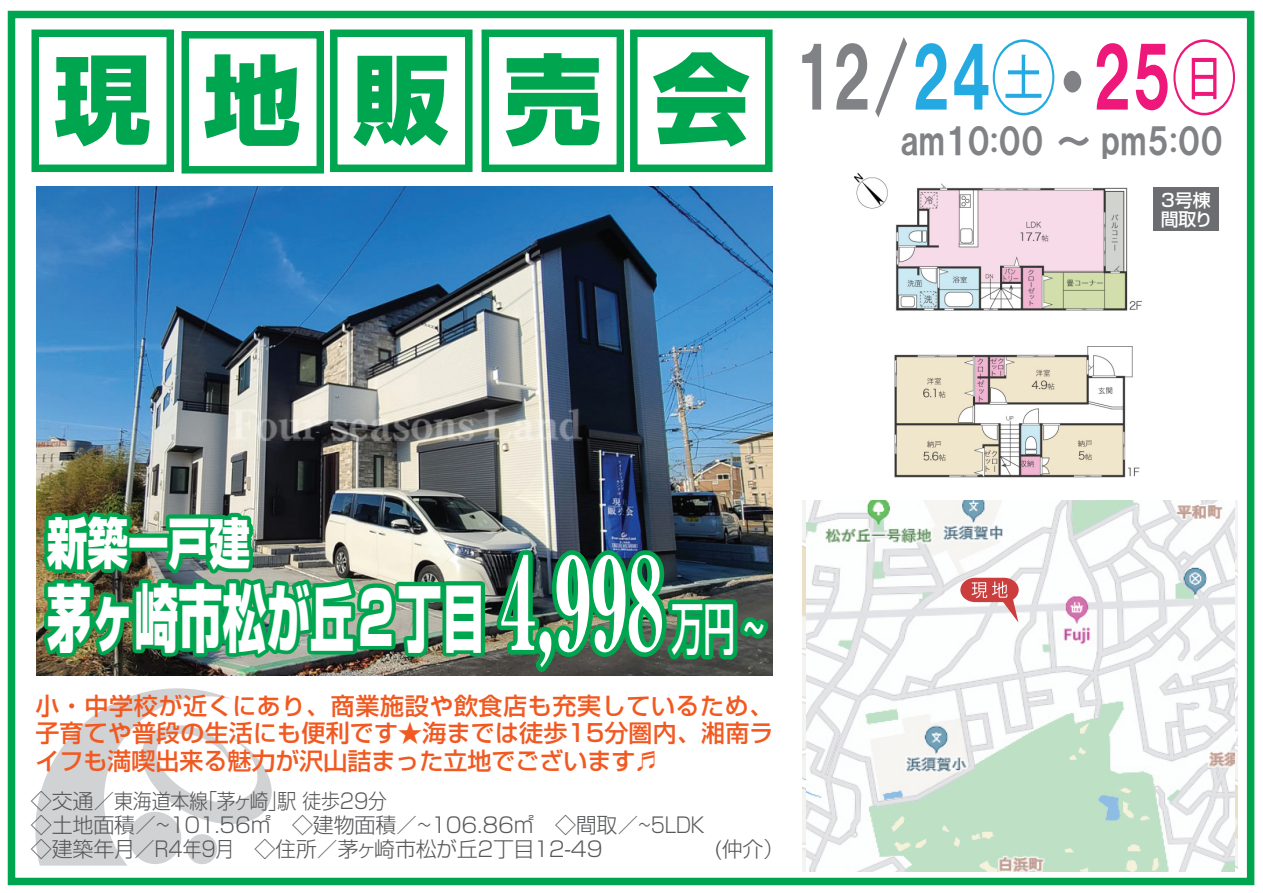
<style>
.page{position:relative;width:1263px;height:893px;background:#fff}
.page>*{position:absolute;margin:0;border:0;box-sizing:border-box;transform-origin:0 0}
.t1{font:800 97.5px "Shin Go Pr 5";letter-spacing:.53em;color:#00a54f}
.t2{font:800 73.05px "Shin Go Pr 5";color:#fff;scale:.6 1}
.t3{font:500 55.95px "Shin Go Pr 5";color:#fff;scale:.57 1}
.t4{font:800 54.9px "Shin Go Pr 5";color:#fff;scale:.74 1}
.t5{font:36px "HGP Soei Kakugothic UB";color:#808285}
.t6{font:500 24px/27px "Shin Go Pr 5";color:#f15921;text-align:justify}
.t7{font:300 21px/24px "Shin Go Pr 5";letter-spacing:-.01em;color:#57585a}
.t8{font:500 18px/19.2px "Shin Go Pr 5";color:#fff}
.s1{font-family:"Ryumin Pr 5";font-size:127.2px}
</style>
<div class="page">
<img style="left:853px;top:173px;width:325px;height:305px">
<img style="left:36px;top:186px;width:737px;height:319px">
<img style="left:35px;top:505px;width:738px;height:361px">
<div style="left:31px;top:30px;width:143px;height:142px;border:8px solid #00a54f"></div>
<div style="left:181px;top:31px;width:143px;height:143px;border:8px solid #00a54f"></div>
<div style="left:330px;top:30px;width:142px;height:142px;border:8px solid #00a54f"></div>
<div style="left:481px;top:30px;width:143px;height:142px;border:8px solid #00a54f"></div>
<div style="left:630px;top:30px;width:142px;height:142px;border:8px solid #00a54f"></div>
<img style="left:806px;top:501px;width:428px;height:370px">
<svg style="left:960px;top:578px;width:59px;height:45px"></svg>
<div style="left:8px;top:11px;width:1246px;height:874px;border:8px solid #00a54f"></div>
<div style="left:1153px;top:188px;width:65px;height:43px;background:#6c6d70"></div>
<h1 class="t1" style="left:54px;top:22px;width:1185px">現地販売会 <sup>12/</sup><sup>24</sup><sup>㊏</sup><sup>・</sup><sup>25</sup><sup>㊐</sup></h1>
<h3 class="t5" style="left:900px;top:123px;width:324px">am10:00 ～ pm5:00</h3>
<h3 class="t4" style="left:47px;top:499px;width:276px">新築一戸建</h3>
<h2 class="t2" style="left:47px;top:560px;width:1029px">茅ヶ崎市松が丘２丁目 <span class="s1">4,998</span></h2>
<h3 class="t3" style="left:671px;top:583px;width:166px">万円 ~</h3>
<p class="t6" style="left:35px;top:691px;width:740px">小・中学校が近くにあり、商業施設や飲食店も充実しているため、子育てや普段の生活にも便利です★海までは徒歩15分圏内、湘南ライフも満喫出来る魅力が沢山詰まった立地でございます♬</p>
<p class="t7" style="left:31px;top:787px;width:678px">◇交通／東海道本線「茅ヶ崎」駅 徒歩29分<br>◇土地面積／~101.56㎡　◇建物面積／~106.86㎡　◇間取／~5ＬＤＫ◇建築年月／Ｒ4年9月 ◇住所／茅ヶ崎市松が丘2丁目12-49</p>
<p class="t7" style="left:714px;top:835px;width:72px">(仲介）</p>
<p class="t8" style="left:1161px;top:189px;width:54px">3号棟間取り</p>
</div>
